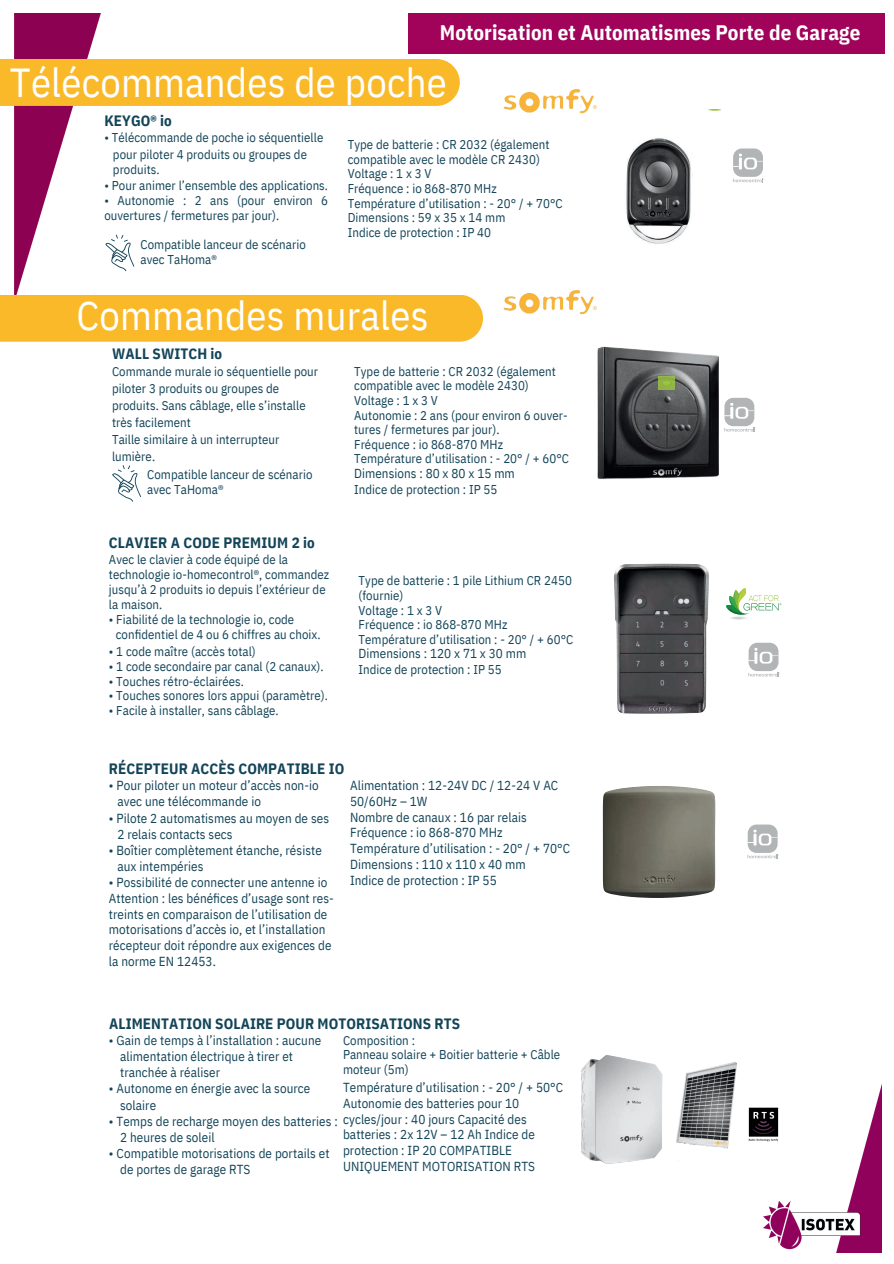
<style>
.page{position:relative;width:894px;height:1264px;background:#fff}
.page>*{position:absolute;margin:0;border:0;box-sizing:border-box;transform-origin:0 0}
.t1{font:40.5px "IBM Plex Sans Cond";letter-spacing:.005em;color:#fff}
.t2{font:700 21px "IBM Plex Sans Cond";letter-spacing:.005em;color:#fff}
.t3{font:700 15px "IBM Plex Sans Cond";letter-spacing:.005em;color:#134458}
.t4{font:13.05px/15.8px "IBM Plex Sans Cond";letter-spacing:.005em;color:#134458}
.t5{font:12.75px/14.7px "IBM Plex Sans Cond";letter-spacing:.005em;color:#134458}
</style>
<div class="page">
<img style="left:614px;top:563px;width:95px;height:150px">
<div style="left:748px;top:642px;width:30px;height:29px;background:#b2b5b6;border-radius:9px"></div>
<svg style="left:748px;top:648px;width:30px;height:16px"></svg>
<svg style="left:748px;top:673px;width:31px;height:3px"></svg>
<svg style="left:726px;top:588px;width:55px;height:27px"></svg>
<img style="left:602px;top:786px;width:113px;height:112px">
<div style="left:747px;top:824px;width:30px;height:29px;background:#b2b5b6;border-radius:9px"></div>
<svg style="left:747px;top:829px;width:30px;height:16px"></svg>
<svg style="left:747px;top:854px;width:31px;height:4px"></svg>
<img style="left:581px;top:1055px;width:155px;height:109px">
<img style="left:748px;top:1107px;width:15px;height:34px">
<svg style="left:112px;top:465px;width:29px;height:36px"></svg>
<div style="left:724px;top:398px;width:30px;height:28px;background:#b2b5b6;border-radius:9px"></div>
<svg style="left:729px;top:403px;width:25px;height:16px"></svg>
<svg style="left:729px;top:428px;width:26px;height:3px"></svg>
<img style="left:597px;top:346px;width:132px;height:133px">
<div style="left:658px;top:376px;width:16px;height:14px;background:#90b247"></div>
<div style="left:662px;top:380px;width:8px;height:5px;background:#9cc640;border-radius:50%"></div>
<img style="left:14px;top:13px;width:87px;height:282px">
<div style="left:0;top:295px;width:483px;height:47px;background:#fab929"></div>
<div style="left:0;top:59px;width:459px;height:47px;background:#fab929"></div>
<img style="left:626px;top:138px;width:65px;height:106px">
<svg style="left:708px;top:109px;width:13px;height:2px"></svg>
<div style="left:732px;top:148px;width:30px;height:29px;background:#b2b5b6;border-radius:9px"></div>
<svg style="left:732px;top:154px;width:30px;height:16px"></svg>
<svg style="left:733px;top:179px;width:31px;height:3px"></svg>
<svg style="left:105px;top:235px;width:29px;height:36px"></svg>
<img style="left:763px;top:1087px;width:118px;height:165px">
<div style="left:408px;top:13px;width:476px;height:41px;background:#a00359"></div>
<img style="left:503px;top:290px;width:94px;height:25px">
<img style="left:503px;top:89px;width:94px;height:25px">
<h2 class="t2" style="left:440px;top:16px;width:422px">Motorisation et Automatismes Porte de Garage</h2>
<h1 class="t1" style="left:10px;top:51px;width:438px">Télécommandes de poche</h1>
<p class="t3" style="left:104px;top:109px;width:69px">KEYGO® io</p>
<p class="t5" style="left:113px;top:128px;width:212px;line-height:17px;text-indent:-9px">• Télécommande de poche io séquentielle pour piloter 4 produits ou groupes de</p>
<p class="t5" style="left:113px;top:161px;width:48px">produits.</p>
<p class="t5" style="left:104px;top:177px;width:225px">• Pour animer l’ensemble des applications.</p>
<p class="t5" style="left:104px;top:192px;width:225px">• Autonomie : 2 ans (pour environ 6 ouvertures / fermetures par jour).</p>
<p class="t5" style="left:140px;top:236px;width:167px">Compatible lanceur de scénario avec TaHoma®</p>
<p class="t5" style="left:347px;top:136px;width:216px">Type de batterie : CR 2032 (également compatible avec le modèle CR 2430)<br>Voltage : 1 x 3 V<br>Fréquence : io 868-870 MHz<br>Température d’utilisation : - 20° / + 70°C<br>Dimensions : 59 x 35 x 14 mm<br>Indice de protection : IP 40</p>
<h1 class="t1" style="left:77px;top:284px;width:353px">Commandes murales</h1>
<p class="t3" style="left:112px;top:341px;width:112px">WALL SWITCH io</p>
<p class="t5" style="left:112px;top:361px;width:207px;line-height:17px">Commande murale io séquentielle pour piloter 3 produits ou groupes de produits. Sans câblage, elle s’installe très facilement<br>Taille similaire à un interrupteur lumière.</p>
<p class="t5" style="left:147px;top:466px;width:167px">Compatible lanceur de scénario avec TaHoma®</p>
<p class="t3" style="left:109px;top:531px;width:207px">CLAVIER A CODE PREMIUM 2 io</p>
<p class="t5" style="left:109px;top:551px;width:222px">Avec le clavier à code équipé de la technologie io-homecontrol®, commandez jusqu’à 2 produits io depuis l’extérieur de la maison.</p>
<p class="t5" style="left:116px;top:611px;width:206px;text-indent:-7px">• Fiabilité de la technologie io, code confidentiel de 4 ou 6 chiffres au choix.</p>
<p class="t5" style="left:109px;top:643px;width:148px">• 1 code maître (accès total)</p>
<p class="t5" style="left:109px;top:658px;width:216px">• 1 code secondaire par canal (2 canaux).</p>
<p class="t5" style="left:109px;top:672px;width:137px">• Touches rétro-éclairées.</p>
<p class="t5" style="left:109px;top:687px;width:220px">• Touches sonores lors appui (paramètre).</p>
<p class="t5" style="left:109px;top:702px;width:171px">• Facile à installer, sans câblage.</p>
<p class="t5" style="left:354px;top:362px;width:216px">Type de batterie : CR 2032 (également compatible avec le modèle 2430)<br>Voltage : 1 x 3 V<br>Autonomie : 2 ans (pour environ 6 ouver&shy;tures / fermetures par jour).<br>Fréquence : io 868-870 MHz<br>Température d’utilisation : - 20° / + 60°C</p>
<p class="t4" style="left:354px;top:464px;width:162px">Dimensions : 80 x 80 x 15 mm</p>
<p class="t5" style="left:354px;top:481px;width:145px">Indice de protection : IP 55</p>
<p class="t5" style="left:358px;top:572px;width:216px">Type de batterie : 1 pile Lithium CR 2450 (fournie)<br>Voltage : 1 x 3 V<br>Fréquence : io 868-870 MHz<br>Température d’utilisation : - 20° / + 60°C</p>
<p class="t4" style="left:358px;top:644px;width:169px">Dimensions : 120 x 71 x 30 mm</p>
<p class="t5" style="left:358px;top:661px;width:145px">Indice de protection : IP 55</p>
<p class="t3" style="left:109px;top:757px;width:237px">RÉCEPTEUR ACCÈS COMPATIBLE IO</p>
<p class="t4" style="left:117px;top:776px;width:203px;line-height:16.2px;text-indent:-9px">• Pour piloter un moteur d’accès non-io avec une télécommande io</p>
<p class="t4" style="left:117px;top:808px;width:213px;line-height:16.2px;text-indent:-9px">• Pilote 2 automatismes au moyen de ses<br>2 relais contacts secs</p>
<p class="t4" style="left:117px;top:841px;width:206px;line-height:16.2px;text-indent:-9px">• Boîtier complètement étanche, résiste aux intempéries</p>
<p class="t4" style="left:109px;top:873px;width:226px">• Possibilité de connecter une antenne io Attention : les bénéfices d’usage sont res&shy;treints en comparaison de l’utilisation de motorisations d’accès io, et l’installation récepteur doit répondre aux exigences de la norme EN 12453.</p>
<p class="t4" style="left:350px;top:776px;width:221px">Alimentation : 12-24V DC / 12-24 V AC<br>50/60Hz – 1W<br>Nombre de canaux : 16 par relais<br>Fréquence : io 868-870 MHz<br>Température d’utilisation : - 20° / + 70°C<br>Dimensions : 110 x 110 x 40 mm<br>Indice de protection : IP 55</p>
<p class="t3" style="left:109px;top:1011px;width:352px">ALIMENTATION SOLAIRE POUR MOTORISATIONS RTS</p>
<p class="t4" style="left:120px;top:1031px;width:203px;text-indent:-11px">• Gain de temps à l’installation : aucune alimentation électrique à tirer et tranchée à réaliser</p>
<p class="t4" style="left:120px;top:1079px;width:192px;line-height:16.2px;text-indent:-11px">• Autonome en énergie avec la source solaire</p>
<p class="t4" style="left:120px;top:1111px;width:219px;line-height:16.2px;text-indent:-11px">• Temps de recharge moyen des batteries :<br>2 heures de soleil</p>
<p class="t4" style="left:120px;top:1144px;width:211px;line-height:16.2px;text-indent:-11px">• Compatible motorisations de portails et de portes de garage RTS</p>
<p class="t5" style="left:343px;top:1031px;width:219px">Composition :<br>Panneau solaire + Boitier batterie + Câble moteur (5m)</p>
<p class="t4" style="left:343px;top:1078px;width:221px">Température d’utilisation : - 20° / + 50°C Autonomie des batteries pour 10 cycles/jour : 40 jours Capacité des batteries : 2x 12V – 12 Ah Indice de protection : IP 20 COMPATIBLE UNIQUEMENT MOTORISATION RTS</p>
</div>
